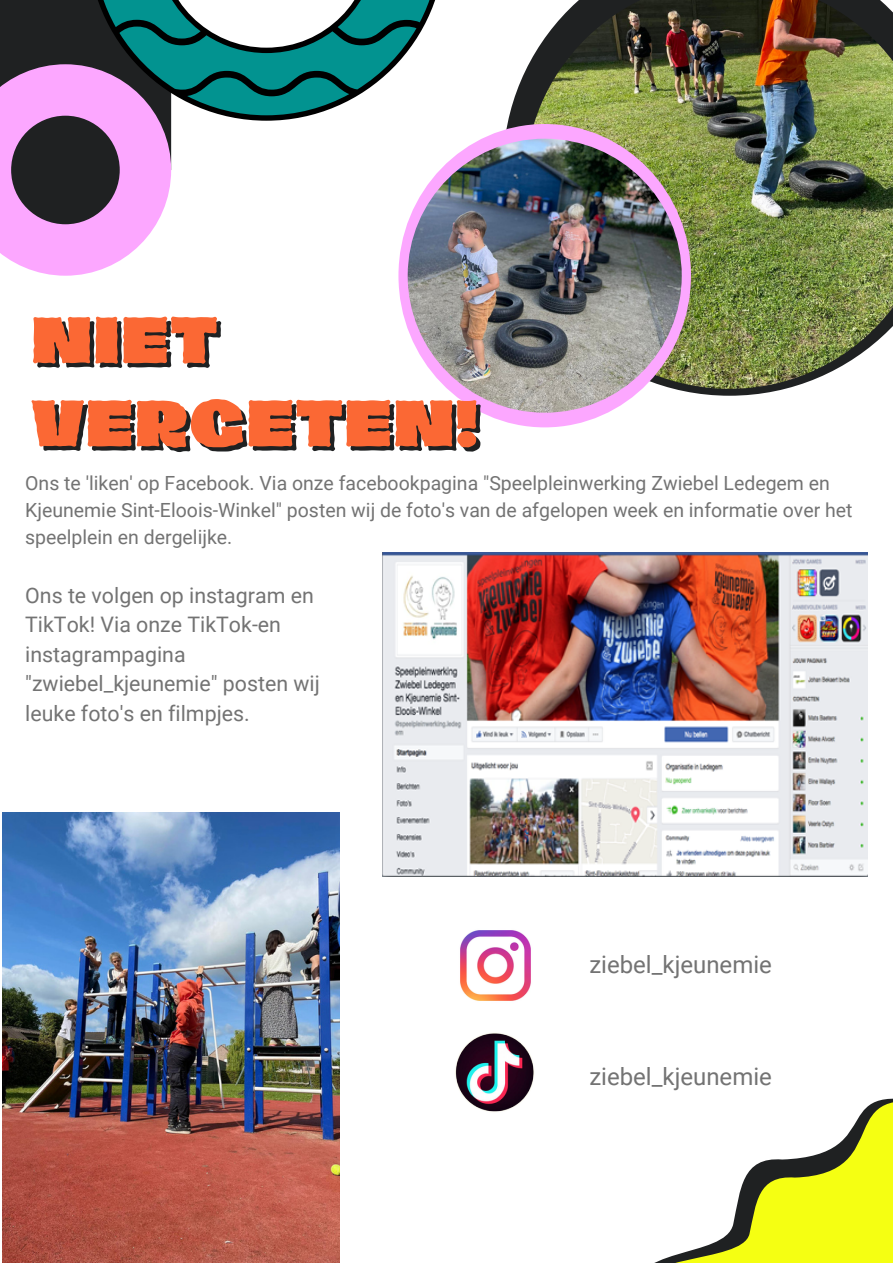
<style>
.page{position:relative;width:893px;height:1264px;background:#fff}
.page>*{position:absolute;margin:0;border:0;box-sizing:border-box;transform-origin:0 0}
.t1{font:900 60px/83.2px "Dingos Stamp";color:#1f2122}
.t2{font:24px "Roboto";color:#737373}
.t3{font:21.3px/29.5px "Roboto";color:#737373}
.t4{font:19.5px/27px "Roboto";color:#737373}
</style>
<div class="page">
<svg style="left:656px;top:1098px;width:236px;height:164px"></svg>
<svg style="left:506px;top:72px;width:278px;height:324px"></svg>
<img style="left:525px;top:0;width:367px;height:389px">
<div style="left:398px;top:124px;width:293px;height:303px;background:#fca7ff;border-radius:50%"></div>
<img style="left:407px;top:139px;width:274px;height:274px;border-radius:50%">
<svg style="left:0;top:0;width:444px;height:275px"></svg>
<img style="left:382px;top:553px;width:485px;height:323px">
<img style="left:460px;top:930px;width:71px;height:71px">
<img style="left:455px;top:1033px;width:79px;height:79px">
<img style="left:2px;top:812px;width:338px;height:450px">
<p class="t1" style="left:35px;top:308px;width:449px">NIET<br>VERGETEN!</p>
<p class="t4" style="left:25px;top:470px;width:828px">Ons te 'liken' op Facebook. Via onze facebookpagina "Speelpleinwerking Zwiebel Ledegem en<br>Kjeunemie Sint-Eloois-Winkel" posten wij de foto's van de afgelopen week en informatie over het speelplein en dergelijke.</p>
<p class="t3" style="left:25px;top:580px;width:296px">Ons te volgen op instagram en<br>TikTok! Via onze TikTok-en instagrampagina "zwiebel_kjeunemie" posten wij leuke foto's en filmpjes.</p>
<p class="t2" style="left:589px;top:950px;width:184px">ziebel_kjeunemie</p>
<p class="t2" style="left:589px;top:1062px;width:184px">ziebel_kjeunemie</p>
</div>
